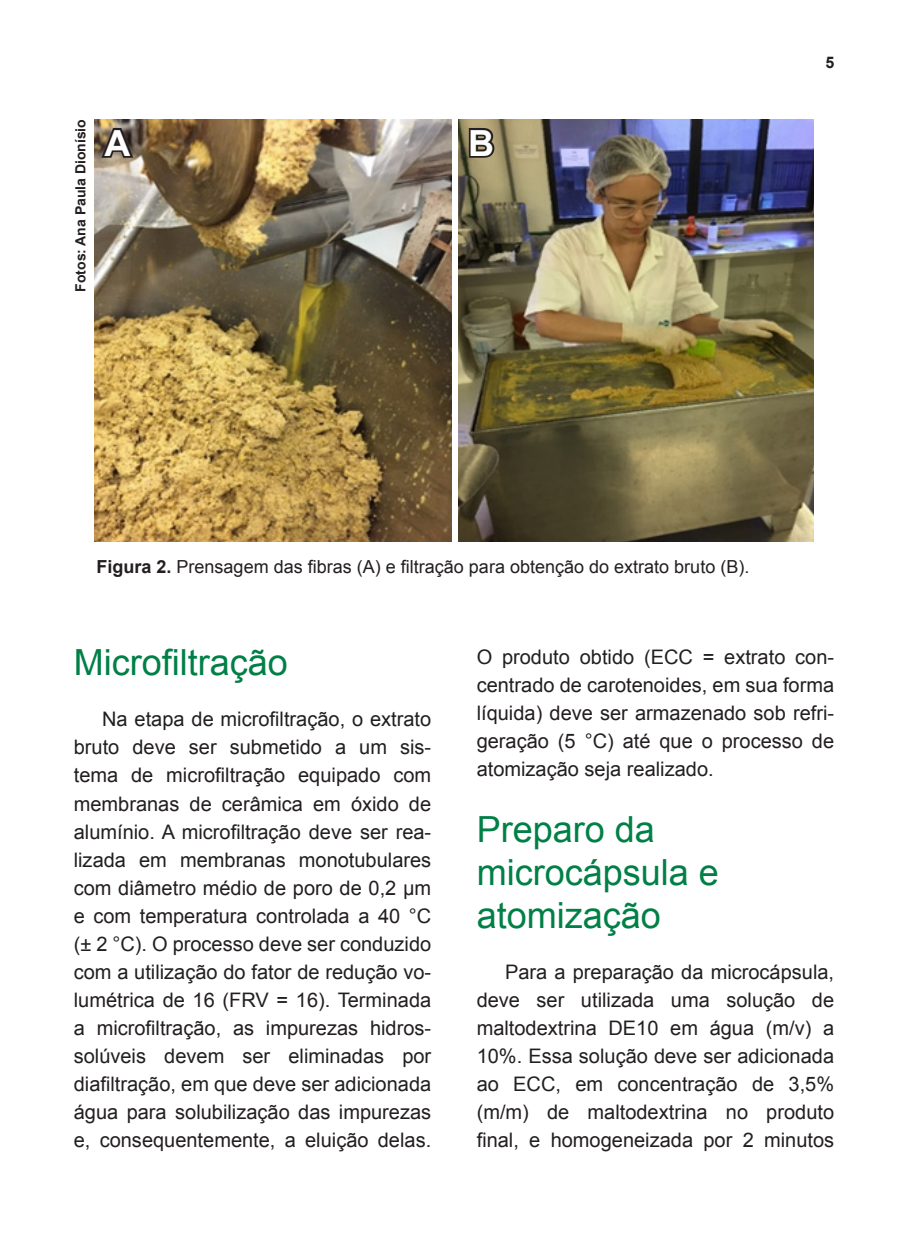
<style>
.page{position:relative;width:908px;height:1248px;background:#fff}
.page>*{position:absolute;margin:0;border:0;box-sizing:border-box;transform-origin:0 0}
.TITULO_1{font:36px/43.2px "Arial";color:#007f46}
.FIGURA_LEGENDA{font:700 36px "Arial";color:#fff}
.MIOLO{font:20px/28px "Arial";color:#231f20;text-align:justify}
.FIGURA_LEGENDA-2{font:18px "Arial";color:#231f20}
.t1{font:700 16px "Arial";color:#231f20}
.CREDITO_FOTO{font:700 14px "Arial";color:#231f20}
.s1{font-weight:700}
</style>
<div class="page">
<img style="left:95px;top:120px;width:356px;height:421px">
<img style="left:458px;top:120px;width:355px;height:421px">
<svg style="left:98px;top:124px;width:38px;height:36px"></svg>
<svg style="left:466px;top:125px;width:31px;height:35px"></svg>
<p class="CREDITO_FOTO" style="left:71px;top:291px;width:174px;rotate:-90deg">Fotos: Ana Paula Dionísio</p>
<p class="FIGURA_LEGENDA" style="left:104px;top:119px;width:27px">A</p>
<p class="FIGURA_LEGENDA" style="left:468px;top:119px;width:27px">B</p>
<p class="t1" style="left:825px;top:52px;width:10px">5</p>
<p class="FIGURA_LEGENDA-2" style="left:96px;top:555px;width:654px"><span class="s1">Figura 2.</span> Prensagem das fibras (A) e filtração para obtenção do extrato bruto (B).</p>
<p class="TITULO_1" style="left:74px;top:641px;width:216px">Microfiltração</p>
<p class="MIOLO" style="left:74px;top:705px;width:359px;text-indent:28px">Na etapa de microfiltração, o extrato bruto deve ser submetido a um sis&shy;tema de microfiltração equipado com membranas de cerâmica em óxido de alumínio. A microfiltração deve ser rea&shy;lizada em membranas monotubulares com diâmetro médio de poro de 0,2 μm e com temperatura controlada a 40 °C (± 2 °C). O processo deve ser conduzido com a utilização do fator de redução vo&shy;lumétrica de 16 (FRV = 16). Terminada a microfiltração, as impurezas hidros&shy;solúveis devem ser eliminadas por diafiltração, em que deve ser adicionada água para solubilização das impurezas e, consequentemente, a eluição delas.</p>
<p class="MIOLO" style="left:476px;top:642px;width:359px">O produto obtido (ECC = extrato con&shy;centrado de carotenoides, em sua forma líquida) deve ser armazenado sob refri&shy;geração (5 °C) até que o processo de atomização seja realizado.</p>
<p class="TITULO_1" style="left:476px;top:807px;width:244px">Preparo da microcápsula e atomização</p>
<p class="MIOLO" style="left:476px;top:957px;width:359px;text-indent:28px">Para a preparação da microcápsula, deve ser utilizada uma solução de maltodextrina DE10 em água (m/v) a 10%. Essa solução deve ser adicionada ao ECC, em concentração de 3,5% (m/m) de maltodextrina no produto final, e homogeneizada por 2 minutos</p>
</div>
